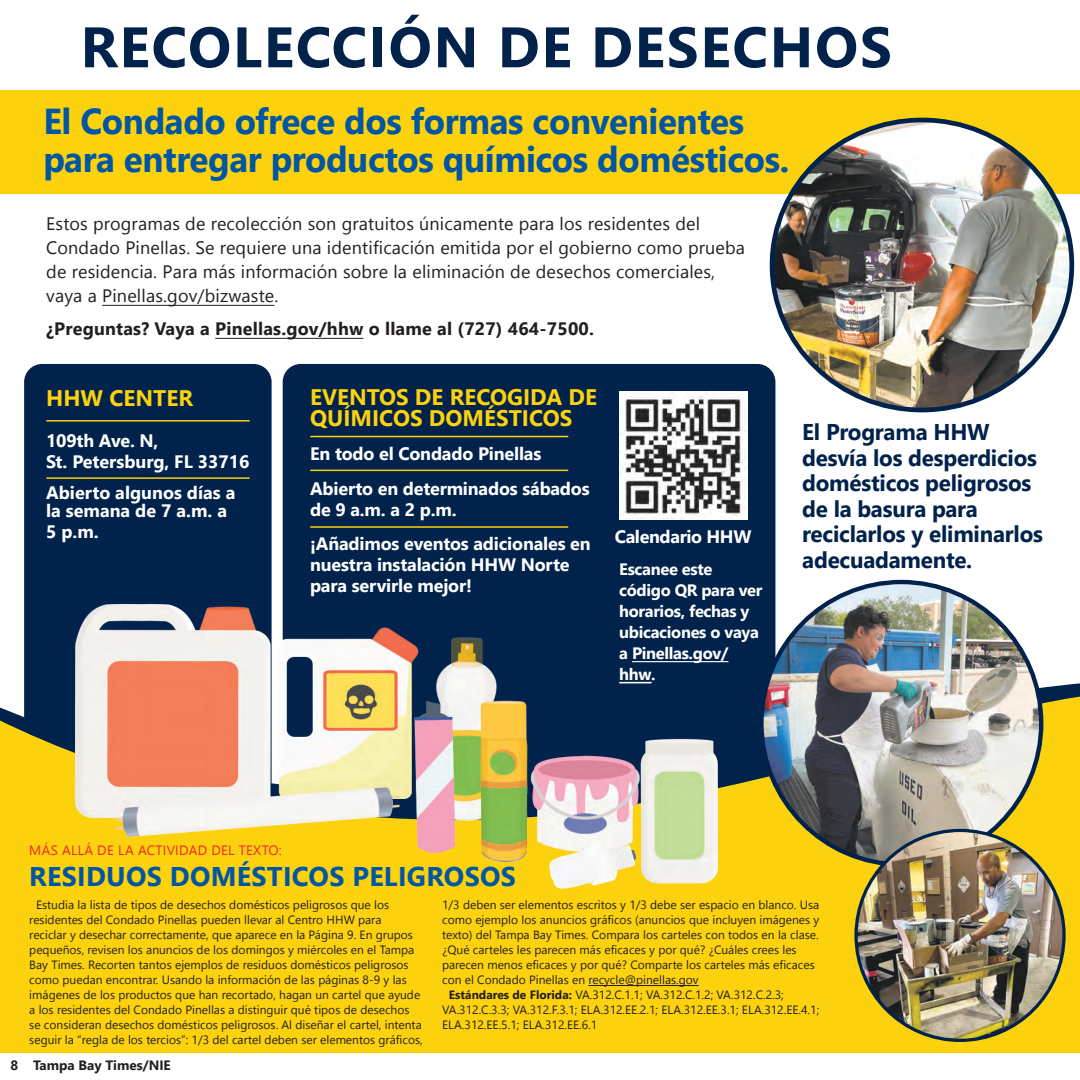
<style>
.page{position:relative;width:1080px;height:1080px;background:#fff}
.page>*{position:absolute;margin:0;border:0;box-sizing:border-box;transform-origin:0 0}
.t1{font:700 57px "Nirmala UI";letter-spacing:.03em;color:#00224b}
.t2{font:700 36px/37.5px "Nirmala UI";letter-spacing:-.01em;color:#0156a3}
.t3{font:700 27px "Nirmala UI";letter-spacing:.01em;color:#0156a3}
.t4{font:700 22.8px/25.5px "Nirmala UI";letter-spacing:-.01em;color:#00224b}
.t5{font:700 22.5px/21px "Nirmala UI";color:#fcd10d}
.t6{font:18px/24px "Nirmala UI";letter-spacing:.01em;color:#231f20}
.t7{font:700 18px/21px "Nirmala UI";letter-spacing:-.01em;color:#fff}
.t8{font:700 18px "Nirmala UI";letter-spacing:.01em;color:#231f20}
.t9{font:700 16.5px/21px "Nirmala UI";letter-spacing:-.02em;color:#fff}
.t10{font:13.5px "Nirmala UI";letter-spacing:.02em;color:#ee2928}
.t11{font:700 13.5px "Nirmala UI";color:#231f20}
.t12{font:12px/15px "Nirmala UI";color:#231f20}
.s1{font-weight:700}
</style>
<div class="page">
<div style="left:0;top:90px;width:1080px;height:104px;background:#fcd10d"></div>
<div style="left:24px;top:364px;width:248px;height:465px;background:#00224b;border-radius:18px"></div>
<div style="left:283px;top:364px;width:492px;height:433px;background:#00224b;border-radius:18px"></div>
<div style="left:0;top:829px;width:1080px;height:224px;background:#fcd10d"></div>
<svg style="left:0;top:667px;width:1080px;height:162px;fill:#fcd10d"></svg>
<hr style="left:46px;top:420px;width:204px;height:2px;background:#fcd10d">
<hr style="left:46px;top:477px;width:204px;height:2px;background:#fcd10d">
<img style="left:76px;top:604px;width:641px;height:287px">
<img style="left:772px;top:122px;width:300px;height:288px">
<img style="left:761px;top:582px;width:280px;height:282px">
<img style="left:856px;top:830px;width:208px;height:210px">
<hr style="left:310px;top:436px;width:258px;height:1px;background:#fcd10d">
<hr style="left:310px;top:470px;width:258px;height:1px;background:#fcd10d">
<hr style="left:310px;top:526px;width:258px;height:2px;background:#fcd10d">
<img style="left:619px;top:392px;width:128px;height:128px">
<hr style="left:102px;top:305px;width:172px;height:1px;background:#231f20">
<hr style="left:215px;top:338px;width:148px;height:1px;background:#231f20">
<hr style="left:632px;top:661px;width:96px;height:1px;background:#fff">
<hr style="left:619px;top:682px;width:33px;height:1px;background:#fff">
<hr style="left:588px;top:985px;width:111px;height:1px;background:#231f20">
<p class="t1" style="left:81px;top:0;width:813px">RECOLECCIÓN DE DESECHOS</p>
<p class="t2" style="left:43px;top:100px;width:748px">El Condado ofrece dos formas convenientes para entregar productos químicos domésticos.</p>
<p class="t6" style="left:46px;top:211px;width:700px">Estos programas de recolección son gratuitos únicamente para los residentes del Condado Pinellas. Se requiere una identificación emitida por el gobierno como prueba de residencia. Para más información sobre la eliminación de desechos comerciales, vaya a Pinellas.gov/bizwaste.</p>
<p class="t8" style="left:46px;top:314px;width:549px">¿Preguntas? Vaya a Pinellas.gov/hhw o llame al (727) 464-7500.</p>
<p class="t5" style="left:46px;top:386px;width:148px">HHW CENTER</p>
<p class="t7" style="left:46px;top:429px;width:205px">109th Ave. N,<br>St. Petersburg, FL 33716</p>
<p class="t7" style="left:46px;top:483px;width:191px;line-height:18px">Abierto algunos días a la semana de 7 a.m. a</p>
<p class="t7" style="left:46px;top:520px;width:54px">5 p.m.</p>
<p class="t5" style="left:310px;top:385px;width:288px">EVENTOS DE RECOGIDA DE<br>QUÍMICOS DOMÉSTICOS</p>
<p class="t7" style="left:310px;top:442px;width:233px">En todo el Condado Pinellas</p>
<p class="t7" style="left:310px;top:477px;width:281px">Abierto en determinados sábados de 9 a.m. a 2 p.m.</p>
<p class="t7" style="left:310px;top:532px;width:282px">¡Añadimos eventos adicionales en nuestra instalación HHW Norte para servirle mejor!</p>
<p class="t7" style="left:615px;top:525px;width:138px">Calendario HHW</p>
<p class="t9" style="left:619px;top:557px;width:145px">Escanee este código QR para ver horarios, fechas y ubicaciones o vaya a Pinellas.gov/ hhw.</p>
<p class="t4" style="left:802px;top:418px;width:242px">El Programa HHW desvía los desperdicios domésticos peligrosos de la basura para reciclarlos y eliminarlos adecuadamente.</p>
<p class="t10" style="left:29px;top:839px;width:254px">MÁS ALLÁ DE LA ACTIVIDAD DEL TEXTO:</p>
<p class="t3" style="left:29px;top:855px;width:488px">RESIDUOS DOMÉSTICOS PELIGROSOS</p>
<p class="t12" style="left:29px;top:896px;width:395px;text-indent:7px">Estudia la lista de tipos de desechos domésticos peligrosos que los residentes del Condado Pinellas pueden llevar al Centro HHW para<br>reciclar y desechar correctamente, que aparece en la Página 9. En grupos pequeños, revisen los anuncios de los domingos y miércoles en el Tampa Bay Times. Recorten tantos ejemplos de residuos domésticos peligrosos como puedan encontrar. Usando la información de las páginas 8-9 y las imágenes de los productos que han recortado, hagan un cartel que ayude a los residentes del Condado Pinellas a distinguir qué tipos de desechos se consideran desechos domésticos peligrosos. Al diseñar el cartel, intenta seguir la “regla de los tercios”: 1/3 del cartel deben ser elementos gráficos,</p>
<p class="t12" style="left:442px;top:896px;width:379px">1/3 deben ser elementos escritos y 1/3 debe ser espacio en blanco. Usa</p>
<p class="t12" style="left:442px;top:911px;width:379px">como ejemplo los anuncios gráficos (anuncios que incluyen imágenes y</p>
<p class="t12" style="left:442px;top:926px;width:378px">texto) del Tampa Bay Times. Compara los carteles con todos en la clase.</p>
<p class="t12" style="left:442px;top:941px;width:356px">¿Qué carteles les parecen más eficaces y por qué? ¿Cuáles crees les</p>
<p class="t12" style="left:442px;top:956px;width:374px">parecen menos eficaces y por qué? Comparte los carteles más eficaces</p>
<p class="t12" style="left:442px;top:971px;width:258px">con el Condado Pinellas en recycle@pinellas.gov</p>
<p class="t12" style="left:449px;top:986px;width:336px"><span class="s1">Estándares de Florida:</span> VA.312.C.1.1; VA.312.C.1.2; VA.312.C.2.3;</p>
<p class="t12" style="left:442px;top:1001px;width:379px">VA.312.C.3.3; VA.312.F.3.1; ELA.312.EE.2.1; ELA.312.EE.3.1; ELA.312.EE.4.1;</p>
<p class="t12" style="left:442px;top:1016px;width:157px">ELA.312.EE.5.1; ELA.312.EE.6.1</p>
<p class="t11" style="left:10px;top:1054px;width:162px">8 Tampa Bay Times/NIE</p>
</div>
